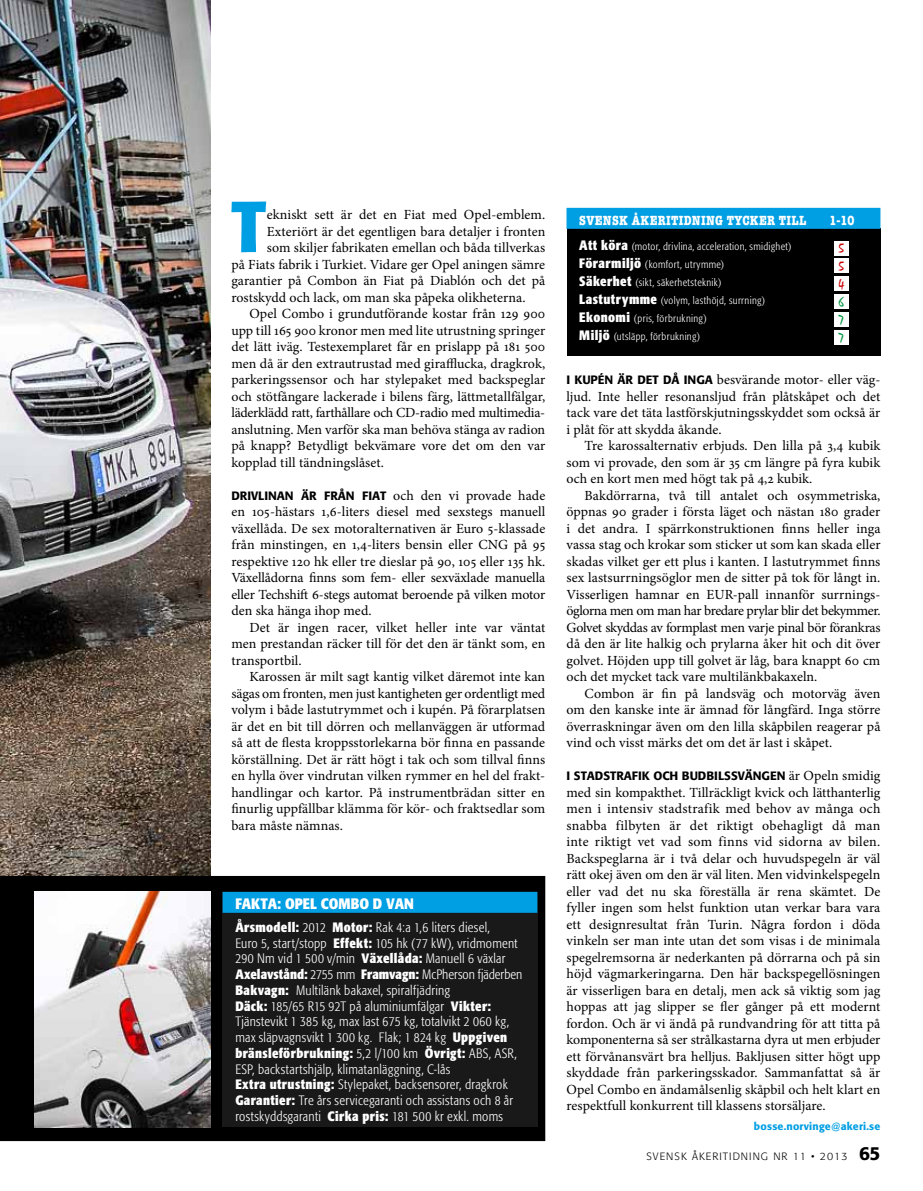
<style>
.page{position:relative;width:923px;height:1191px;background:#fff}
.page>*{position:absolute;margin:0;border:0;box-sizing:border-box;transform-origin:0 0}
.t1{font:700 71.25px "Formata OT Condenced";color:#009ee3}
.t2{font:700 15px "Formata OT Condenced";color:#fff}
.t3{font:13.95px/16.5px "Minion Pro";color:#000;text-align:justify}
.t4{font:13.95px "Minion Pro";letter-spacing:-.02em;color:#000}
.t5{font:300 13.5px/15.8px "Formata OT Condenced";letter-spacing:.02em;color:#fff}
.t6{font:700 condensed 13.5px "American Typewriter";letter-spacing:.02em;color:#fff}
.t7{font:13.5px/18px "Mistral";color:#c80205;text-align:justify}
.t8{font:13.5px/18px "Mistral";color:#00953e;text-align:justify}
.t9{font:500 12px "Formata OT";color:#000}
.t10{font:300 10.5px/18px "Formata OT Condenced";letter-spacing:.03em;color:#fff}
.t11{font:300 10.5px "Formata OT";letter-spacing:.1em;color:#000}
.t12{font:500 10.5px "Formata OT";letter-spacing:.02em;color:#009ee3}
.s1{font-family:"Minion Pro";font-weight:400;font-size:13.95px}
.s2{font-weight:700}
.s3{font-weight:700;font-size:13.5px}
.s4{font-family:"Formata OT";font-weight:500;font-size:12px}
.s5{font-weight:500;font-size:18.75px}
</style>
<div class="page">
<img style="left:0;top:0;width:210px;height:876px">
<div style="left:0;top:876px;width:545px;height:265px;background:#000"></div>
<img style="left:35px;top:891px;width:175px;height:236px">
<div style="left:222px;top:892px;width:316px;height:234px;background:#191919"></div>
<div style="left:223px;top:891px;width:314px;height:21px;background:#009ee3"></div>
<div style="left:566px;top:229px;width:314px;height:127px;background:#000"></div>
<div style="left:566px;top:208px;width:314px;height:21px;background:#009ee3"></div>
<div style="left:834px;top:241px;width:14px;height:14px;background:#fff"></div>
<div style="left:834px;top:277px;width:14px;height:14px;background:#fff"></div>
<div style="left:834px;top:312px;width:14px;height:14px;background:#fff"></div>
<div style="left:834px;top:259px;width:14px;height:14px;background:#fff"></div>
<div style="left:834px;top:295px;width:14px;height:14px;background:#fff"></div>
<div style="left:834px;top:330px;width:14px;height:14px;background:#fff"></div>
<h1 class="t1" style="left:231px;top:183px;width:37px">T</h1>
<p class="t3" style="left:267px;top:206px;width:280px">ekniskt sett är det en Fiat med Opel-emblem.</p>
<p class="t3" style="left:267px;top:223px;width:280px">Exteriört är det egentligen bara detaljer i fronten</p>
<p class="t3" style="left:267px;top:239px;width:280px">som skiljer fabrikaten emellan och båda tillverkas</p>
<p class="t3" style="left:231px;top:256px;width:315px">på Fiats fabrik i Turkiet. Vidare ger Opel aningen sämre</p>
<p class="t3" style="left:231px;top:272px;width:315px">garantier på Combon än Fiat på Diablón och det på</p>
<p class="t3" style="left:231px;top:289px;width:296px">rostskydd och lack, om man ska påpeka olikheterna.</p>
<p class="t3" style="left:249px;top:305px;width:297px">Opel Combo i grundutförande kostar från 129 900</p>
<p class="t3" style="left:231px;top:322px;width:315px">upp till 165 900 kronor men med lite utrustning springer</p>
<p class="t3" style="left:231px;top:338px;width:315px">det lätt iväg. Testexemplaret får en prislapp på 181 500</p>
<p class="t3" style="left:231px;top:355px;width:315px">men då är den extrautrustad med girafflucka, dragkrok,</p>
<p class="t3" style="left:231px;top:371px;width:315px">parkeringssensor och har stylepaket med backspeglar</p>
<p class="t3" style="left:231px;top:388px;width:315px">och stötfångare lackerade i bilens färg, lättmetallfälgar,</p>
<p class="t4" style="left:231px;top:403px;width:315px">läderklädd ratt, farthållare och CD-radio med multimedia-</p>
<p class="t3" style="left:231px;top:421px;width:315px">anslutning. Men varför ska man behöva stänga av radion</p>
<p class="t3" style="left:231px;top:437px;width:315px">på knapp? Betydligt bekvämare vore det om den var</p>
<p class="t3" style="left:231px;top:454px;width:154px">kopplad till tändningslåset.</p>
<p class="t9" style="left:231px;top:488px;width:315px">DRIVLINAN ÄR FRÅN FIAT <span class="s1">och den vi provade hade</span></p>
<p class="t3" style="left:231px;top:503px;width:315px">en 105-hästars 1,6-liters diesel med sexstegs manuell växellåda. De sex motoralternativen är Euro 5-klassade från minstingen, en 1,4-liters bensin eller CNG på 95 respektive 120 hk eller tre dieslar på 90, 105 eller 135 hk.<br>Växellådorna finns som fem- eller sexväxlade manuella eller Techshift 6-stegs automat beroende på vilken motor den ska hänga ihop med.</p>
<p class="t3" style="left:231px;top:619px;width:315px;text-indent:18px">Det är ingen racer, vilket heller inte var väntat men prestandan räcker till för det den är tänkt som, en transportbil.</p>
<p class="t3" style="left:231px;top:668px;width:315px;text-indent:18px">Karossen är milt sagt kantig vilket däremot inte kan sägas om fronten, men just kantigheten ger ordentligt med volym i både lastutrymmet och i kupén. På förarplatsen är det en bit till dörren och mellanväggen är utformad så att de flesta kroppsstorlekarna bör finna en passande körställning. Det är rätt högt i tak och som tillval finns en hylla över vindrutan vilken rymmer en hel del frakt&shy;handlingar och kartor. På instrumentbrädan sitter en finurlig uppfällbar klämma för kör- och fraktsedlar som bara måste nämnas.</p>
<p class="t2" style="left:235px;top:894px;width:180px">FAKTA: Opel Combo D van</p>
<p class="t5" style="left:235px;top:919px;width:288px"><span class="s2">Årsmodell:</span> 2012 <span class="s2">Motor:</span> Rak 4:a 1,6 liters diesel,<br>Euro 5, start/stopp <span class="s2">Effekt:</span> 105 hk (77 kW), vridmoment 290 Nm vid 1 500 v/min <span class="s2">Växellåda:</span> Manuell 6 växlar <span class="s2">Axelavstånd:</span> 2755 mm <span class="s2">Framvagn:</span> McPherson fjäderben <span class="s2">Bakvagn:</span> Multilänk bakaxel, spiralfjädring<br><span class="s2">Däck:</span> 185/65 R15 92T på aluminiumfälgar <span class="s2">Vikter:<br></span>Tjänstevikt 1 385 kg, max last 675 kg, totalvikt 2 060 kg, max släpvagnsvikt 1 300 kg. Flak; 1 824 kg <span class="s2">Uppgiven bränsleförbrukning:</span> 5,2 l/100 km <span class="s2">Övrigt:</span> ABS, ASR, ESP, backstartshjälp, klimatanläggning, C-lås<br><span class="s2">Extra utrustning:</span> Stylepaket, backsensorer, dragkrok <span class="s2">Garantier:</span> Tre års servicegaranti och assistans och 8 år rostskyddsgaranti <span class="s2">Cirka pris:</span> 181 500 kr exkl. moms</p>
<p class="t6" style="left:579px;top:212px;width:17px">SVENSK</p>
<p class="t6" style="left:632px;top:212px;width:17px">ÅKERITI</p>
<p class="t6" style="left:683px;top:212px;width:17px">DNING</p>
<p class="t6" style="left:726px;top:212px;width:33px">TYCKER</p>
<p class="t6" style="left:779px;top:212px;width:29px">TILL</p>
<p class="t6" style="left:829px;top:212px;width:27px">1-10</p>
<p class="t10" style="left:579px;top:237px;width:214px"><span class="s3">Att köra</span> (motor, drivlina, acceleration, smidighet)<br><span class="s3">Förarmiljö</span> (komfort, utrymme)<br><span class="s3">Säkerhet</span> (sikt, säkerhetsteknik)<br><span class="s3">Lastutrymme</span> (volym, lasthöjd, surrning)<br><span class="s3">Ekonomi</span> (pris, förbrukning)<br><span class="s3">Miljö</span> (utsläpp, förbrukning)</p>
<p class="t7" style="left:838px;top:239px;width:7px">5<br>5<br>4</p>
<p class="t8" style="left:839px;top:293px;width:7px">6<br>7<br>7</p>
<p class="t3" style="left:566px;top:371px;width:315px"><span class="s4">I KUPÉN ÄR DET DÅ INGA</span> besvärande motor- eller väg&shy;ljud. Inte heller resonansljud från plåtskåpet och det tack vare det täta lastförskjutningsskyddet som också är i plåt för att skydda åkande.</p>
<p class="t3" style="left:566px;top:437px;width:315px;text-indent:18px">Tre karossalternativ erbjuds. Den lilla på 3,4 kubik som vi provade, den som är 35 cm längre på fyra kubik och en kort men med högt tak på 4,2 kubik.</p>
<p class="t3" style="left:566px;top:487px;width:315px;text-indent:18px">Bakdörrarna, två till antalet och osymmetriska, öppnas 90 grader i första läget och nästan 180 grader i det andra. I spärrkonstruktionen finns heller inga vassa stag och krokar som sticker ut som kan skada eller skadas vilket ger ett plus i kanten. I lastutrymmet finns sex lastsurrningsöglor men de sitter på tok för långt in.<br>Visserligen hamnar en EUR-pall innanför surrnings&shy;öglorna men om man har bredare prylar blir det bekymmer.<br>Golvet skyddas av formplast men varje pinal bör förankras då den är lite halkig och prylarna åker hit och dit över golvet. Höjden upp till golvet är låg, bara knappt 60 cm och det mycket tack vare multilänkbakaxeln.</p>
<p class="t3" style="left:566px;top:685px;width:315px;text-indent:18px">Combon är fin på landsväg och motorväg även om den kanske inte är ämnad för långfärd. Inga större överraskningar även om den lilla skåpbilen reagerar på vind och visst märks det om det är last i skåpet.</p>
<p class="t9" style="left:566px;top:768px;width:315px">I STADSTRAFIK OCH BUDBILSSVÄNGEN <span class="s1">är Opeln smidig</span></p>
<p class="t3" style="left:566px;top:784px;width:315px">med sin kompakthet. Tillräckligt kvick och lätthanterlig men i intensiv stadstrafik med behov av många och snabba filbyten är det riktigt obehagligt då man inte riktigt vet vad som finns vid sidorna av bilen.<br>Backspeglarna är i två delar och huvudspegeln är väl rätt okej även om den är väl liten. Men vidvinkelspegeln eller vad det nu ska föreställa är rena skämtet. De fyller ingen som helst funktion utan verkar bara vara ett designresultat från Turin. Några fordon i döda vinkeln ser man inte utan det som visas i de minimala spegelremsorna är nederkanten på dörrarna och på sin höjd vägmarkeringarna. Den här backspegellösningen är visserligen bara en detalj, men ack så viktig som jag hoppas att jag slipper se fler gånger på ett modernt fordon. Och är vi ändå på rundvandring för att titta på komponenterna så ser strålkastarna dyra ut men erbjuder ett förvånansvärt bra helljus. Bakljusen sitter högt upp skyddade från parkeringsskador. Sammanfattat så är Opel Combo en ändamålsenlig skåpbil och helt klart en respektfull konkurrent till klassens storsäljare.</p>
<p class="t12" style="left:754px;top:1119px;width:128px">BOSSE.NORVINGE@AKERI.SE</p>
<p class="t11" style="left:646px;top:1150px;width:235px">SVENSK ÅKERITIDNING NR 11 • 2013 <span class="s5">65</span></p>
</div>
